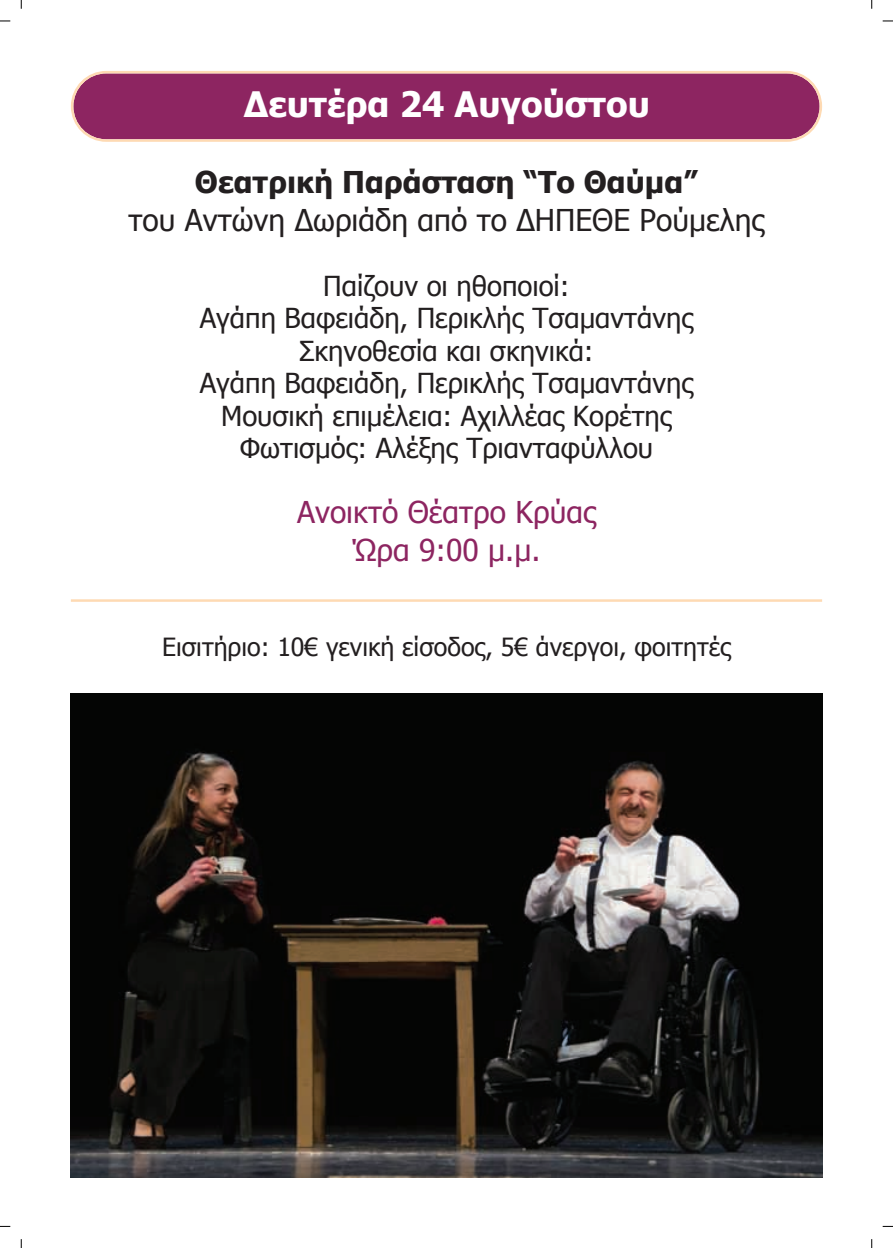
<style>
.page{position:relative;width:893px;height:1248px;background:#fff}
.page>*{position:absolute;margin:0;border:0;box-sizing:border-box;transform-origin:0 0}
.t1{font:700 35px "Tahoma";color:#fff}
.t2{font:30px "Tahoma";color:#231f20}
.t3{font:30px/37.5px "Tahoma";color:#8d2561;text-align:center}
.t4{font:700 30px "Tahoma";color:#231f20}
.t5{font:27.5px/32.5px "Tahoma";color:#231f20;text-align:center}
.t6{font:25px "Tahoma";color:#231f20}
</style>
<div class="page">
<svg style="left:71px;top:71px;width:751px;height:71px;background:#98386b"></svg>
<hr style="left:71px;top:599px;width:751px;height:2px;background:#fedab3">
<img style="left:71px;top:693px;width:751px;height:483px">
<p class="t1" style="left:244px;top:82px;width:408px">Δευτέρα 24 Αυγούστου</p>
<p class="t4" style="left:195px;top:163px;width:504px">Θεατρική Παράσταση “Το Θαύμα”</p>
<p class="t2" style="left:129px;top:201px;width:637px">του Αντώνη Δωριάδη από το ΔΗΠΕΘΕ Ρούμελης</p>
<p class="t5" style="left:200px;top:268px;width:495px">Παίζουν οι ηθοποιοί:<br>Αγάπη Βαφειάδη, Περικλής Τσαμαντάνης<br>Σκηνοθεσία και σκηνικά:<br>Αγάπη Βαφειάδη, Περικλής Τσαμαντάνης<br>Μουσική επιμέλεια: Αχιλλέας Κορέτης<br>Φωτισμός: Αλέξης Τριανταφύλλου</p>
<p class="t3" style="left:297px;top:492px;width:300px">Ανοικτό Θέατρο Κρύας<br>Ώρα 9:00 μ.μ.</p>
<p class="t6" style="left:162px;top:631px;width:570px">Εισιτήριο: 10€ γενική είσοδος, 5€ άνεργοι, φοιτητές</p>
</div>
